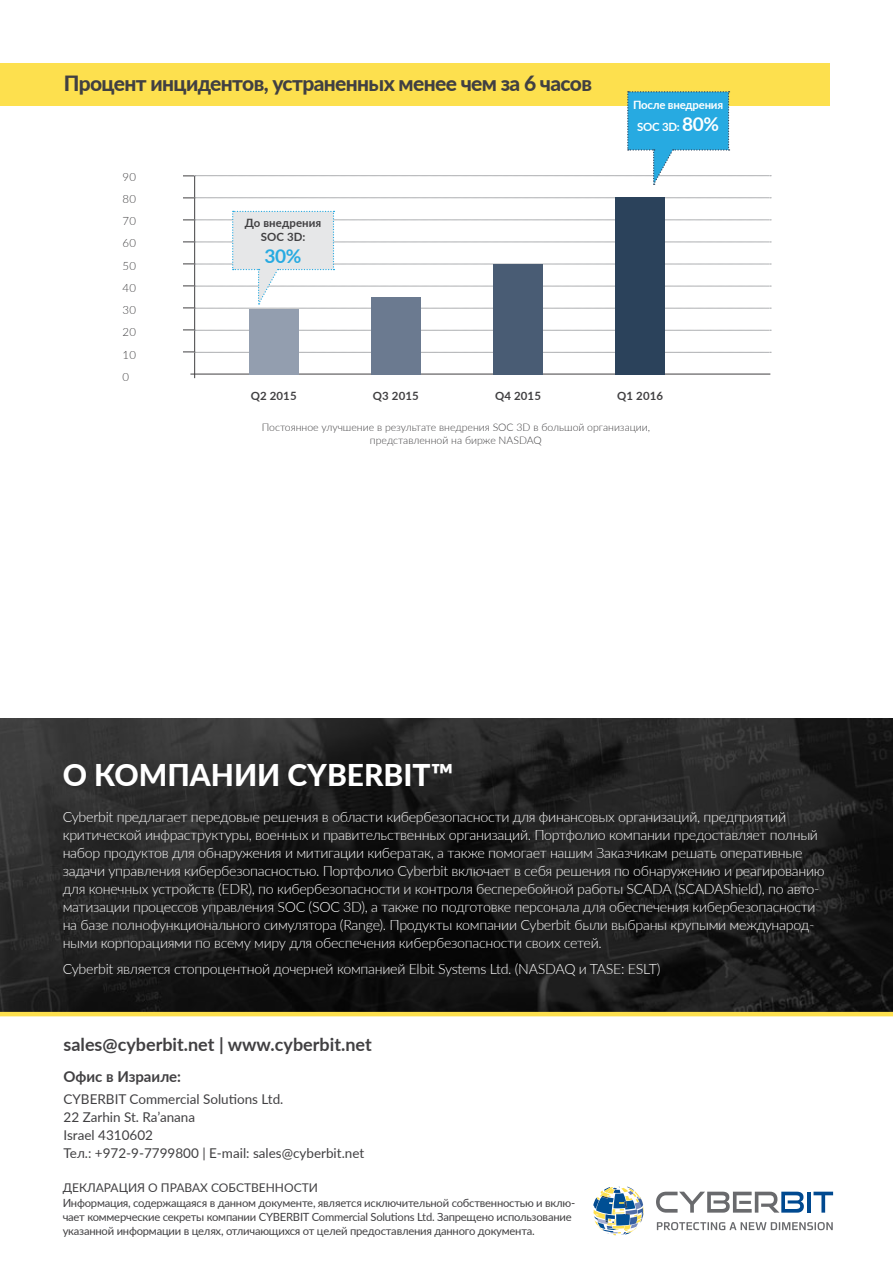
<style>
.page{position:relative;width:893px;height:1263px;background:#fff}
.page>*{position:absolute;margin:0;border:0;box-sizing:border-box;transform-origin:0 0}
.t1{font:800 30px "Lato";color:#fff}
.t2{font:800 21px "Lato";letter-spacing:-.03em;color:#414042}
.t3{font:700 19.05px "Lato";color:#27aae1}
.t4{font:700 18px "Lato";color:#414042}
.t5{font:700 15px "Lato";color:#414042}
.t6{font:300 14.25px/18px "Lato";letter-spacing:-.02em;color:#fff}
.t7{font:13.5px/18px "Lato";color:#414042}
.t8{font:12px "Lato";color:#414042}
.t9{font:700 11.4px/14px "Lato";letter-spacing:.01em;color:#414042;text-align:center}
.t10{font:700 11.4px/21.6px "Lato";letter-spacing:-.02em;color:#fff;text-align:center}
.t11{font:300 11.4px/22.2px "Lato";letter-spacing:.01em;color:#414042;text-align:justify}
.t12{font:11.25px/14px "Lato";letter-spacing:-.02em;color:#414042}
.t13{font:300 10.5px/13.5px "Lato";color:#414042;text-align:center}
.s1{font-size:19.05px}
</style>
<div class="page">
<div style="left:0;top:63px;width:829px;height:42px;background:#fde04e"></div>
<hr style="left:190px;top:374px;width:580px;height:1px;background:#414042">
<hr style="left:194px;top:176px;width:1px;height:202px;background:#414042">
<svg style="left:183px;top:352px;width:588px;height:1px"></svg>
<svg style="left:183px;top:330px;width:588px;height:1px"></svg>
<svg style="left:183px;top:198px;width:588px;height:1px"></svg>
<div style="left:249px;top:309px;width:49px;height:66px;background:#939eaf"></div>
<div style="left:371px;top:297px;width:50px;height:78px;background:#6b7a90"></div>
<div style="left:493px;top:264px;width:50px;height:111px;background:#495c74"></div>
<div style="left:615px;top:197px;width:50px;height:178px;background:#2b425b"></div>
<svg style="left:183px;top:211px;width:588px;height:98px"></svg>
<svg style="left:183px;top:91px;width:588px;height:94px"></svg>
<svg style="left:0;top:719px;width:893px;height:293px;background:#1e1e1e"></svg>
<svg style="left:656px;top:1192px;width:148px;height:20px"></svg>
<hr style="left:807px;top:1192px;width:4px;height:20px;background:#004990">
<svg style="left:813px;top:1192px;width:20px;height:20px"></svg>
<svg style="left:593px;top:1186px;width:51px;height:50px"></svg>
<svg style="left:657px;top:1222px;width:176px;height:8px"></svg>
<hr style="left:0;top:1012px;width:893px;height:4px;background:#fde04e">
<h2 class="t2" style="left:64px;top:68px;width:530px">Процент инцидентов, устраненных менее чем за 6 часов</h2>
<p class="t11" style="left:123px;top:165px;width:15px">90<br>80<br>70<br>60<br>50<br>40<br>30<br>20<br>10<br>0</p>
<p class="t9" style="left:245px;top:216px;width:78px">До внедрения<br>SOC 3D:</p>
<h3 class="t3" style="left:265px;top:242px;width:38px">30%</h3>
<p class="t10" style="left:633px;top:94px;width:91px">После внедрения<br>SOC 3D: <span class="s1">80%</span></p>
<p class="t9" style="left:251px;top:389px;width:47px">Q2 2015</p>
<p class="t9" style="left:373px;top:389px;width:47px">Q3 2015</p>
<p class="t9" style="left:495px;top:389px;width:47px">Q4 2015</p>
<p class="t9" style="left:617px;top:389px;width:47px">Q1 2016</p>
<p class="t13" style="left:262px;top:420px;width:390px">Постоянное улучшение в результате внедрения SOC 3D в большой организации, представленной на бирже NASDAQ</p>
<h1 class="t1" style="left:63px;top:753px;width:392px">О КОМПАНИИ CYBERBIT™</h1>
<p class="t6" style="left:63px;top:807px;width:763px">Cyberbit предлагает передовые решения в области кибербезопасности для финансовых организаций, предприятий критической инфраструктуры, военных и правительственных организаций. Портфолио компании предоставляет полный набор продуктов для обнаружения и митигации кибератак, а также помогает нашим Заказчикам решать оперативные задачи управления кибербезопасностью. Портфолио Cyberbit включает в себя решения по обнаружению и реагированию для конечных устройств (EDR), по кибербезопасности и контроля бесперебойной работы SCADA (SCADAShield), по авто&shy;матизации процессов управления SOC (SOC 3D), а также по подготовке персонала для обеспечения кибербезопасности на базе полнофункционального симулятора (Range). Продукты компании Cyberbit были выбраны крупыми международ&shy;ными корпорациями по всему миру для обеспечения кибербезопасности своих сетей.</p>
<p class="t6" style="left:63px;top:960px;width:599px">Cyberbit является стопроцентной дочерней компанией Elbit Systems Ltd. (NASDAQ и TASE: ESLT)</p>
<p class="t4" style="left:64px;top:1031px;width:310px">sales@cyberbit.net | www.cyberbit.net</p>
<p class="t5" style="left:64px;top:1066px;width:119px">Офис в Израиле:</p>
<p class="t7" style="left:64px;top:1090px;width:302px">CYBERBIT Commercial Solutions Ltd.<br>22 Zarhin St. Ra’anana<br>Israel 4310602<br>Тел.: +972-9-7799800 | E-mail: sales@cyberbit.net</p>
<p class="t8" style="left:63px;top:1179px;width:257px">ДЕКЛАРАЦИЯ О ПРАВАХ СОБСТВЕННОСТИ</p>
<p class="t12" style="left:63px;top:1196px;width:514px">Информация, содержащаяся в данном документе, является исключительной собственностью и вклю&shy;чает коммерческие секреты компании CYBERBIT Commercial Solutions Ltd. Запрещено использование указанной информации в целях, отличающихся от целей предоставления данного документа.</p>
</div>
